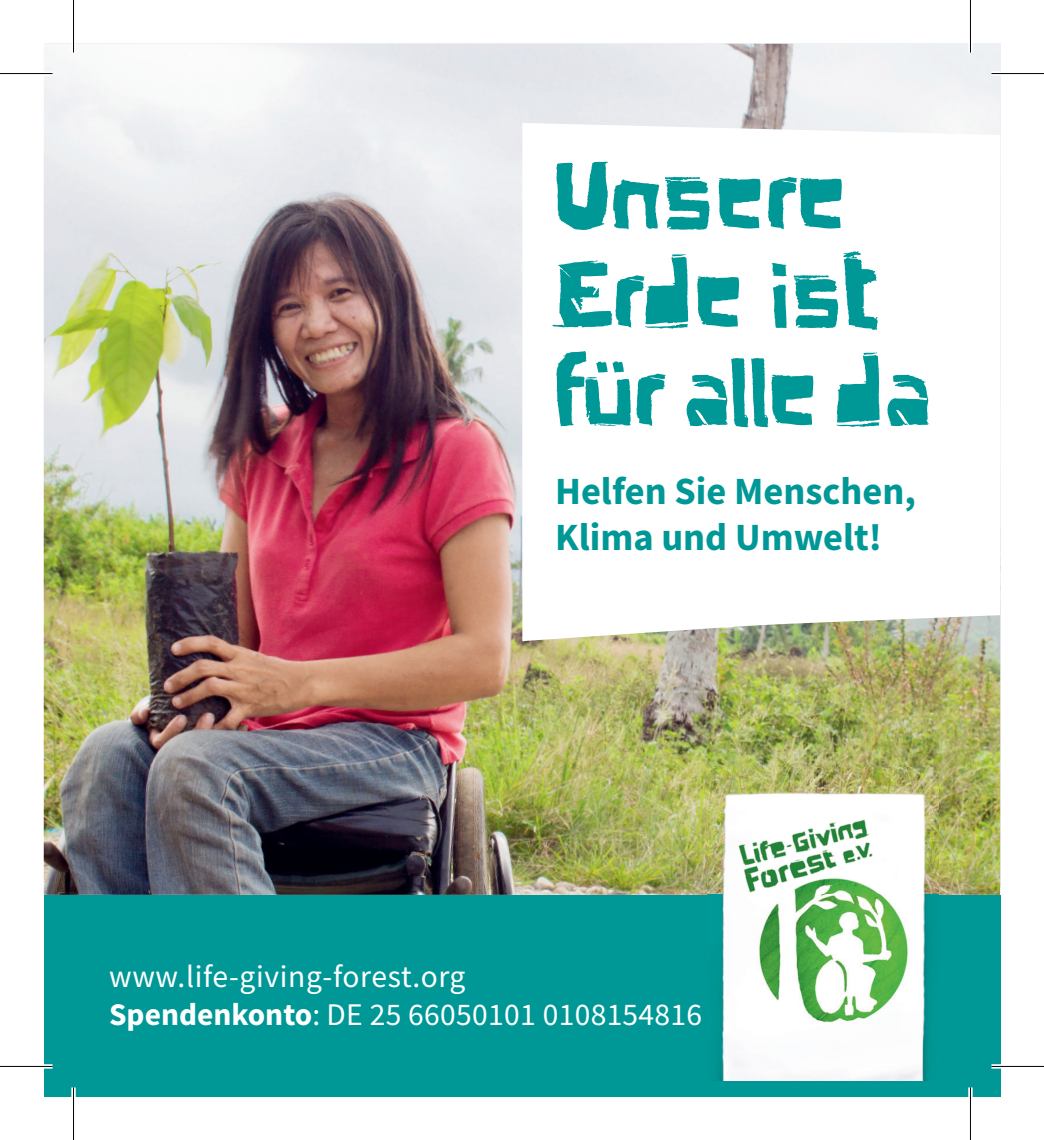
<style>
.page{position:relative;width:1044px;height:1140px;background:#fff}
.page>*{position:absolute;margin:0;border:0;box-sizing:border-box;transform-origin:0 0}
.t1{font:93.1px/98.4px "Life Giving Forest";color:#009897}
.t2{font:700 38.5px/46.2px "Source Sans Pro";color:#009897}
.t3{font:31.5px/37.8px "Source Sans Pro";letter-spacing:.01em;color:#fff}
.s1{font-weight:700}
</style>
<div class="page">
<img style="left:44px;top:44px;width:956px;height:850px">
<svg style="left:522px;top:123px;width:478px;height:518px"></svg>
<div style="left:44px;top:894px;width:956px;height:201px;background:#009897"></div>
<img style="left:707px;top:767px;width:231px;height:313px">
<div style="left:0;top:71px;width:52px;height:5px;background:#f8f8f8"></div>
<div style="left:991px;top:71px;width:52px;height:5px;background:#f8f8f8"></div>
<svg style="left:0;top:1064px;width:52px;height:4px"></svg>
<svg style="left:991px;top:1063px;width:52px;height:5px"></svg>
<div style="left:71px;top:0;width:5px;height:53px;background:#fff"></div>
<div style="left:71px;top:1087px;width:5px;height:52px;background:#fff"></div>
<hr style="left:968px;top:0;width:4px;height:53px;background:#fff">
<hr style="left:968px;top:1087px;width:4px;height:52px;background:#fff">
<hr style="left:0;top:73px;width:52px;height:1px;background:#000">
<hr style="left:991px;top:73px;width:52px;height:1px;background:#000">
<hr style="left:0;top:1065px;width:52px;height:1px;background:#000">
<hr style="left:991px;top:1065px;width:52px;height:1px;background:#000">
<hr style="left:73px;top:0;width:1px;height:53px;background:#000">
<hr style="left:73px;top:1087px;width:1px;height:52px;background:#000">
<hr style="left:969px;top:0;width:2px;height:53px;background:#000">
<hr style="left:969px;top:1087px;width:2px;height:52px;background:#000">
<h1 class="t1" style="left:555px;top:150px;width:377px">Unsere<br>Erde ist für alle da</h1>
<p class="t2" style="left:555px;top:467px;width:362px">Helfen Sie Menschen,<br>Klima und Umwelt!</p>
<p class="t3" style="left:109px;top:956px;width:594px">www.life-giving-forest.org<br><span class="s1">Spendenkonto</span>: DE 25 66050101 0108154816</p>
</div>
